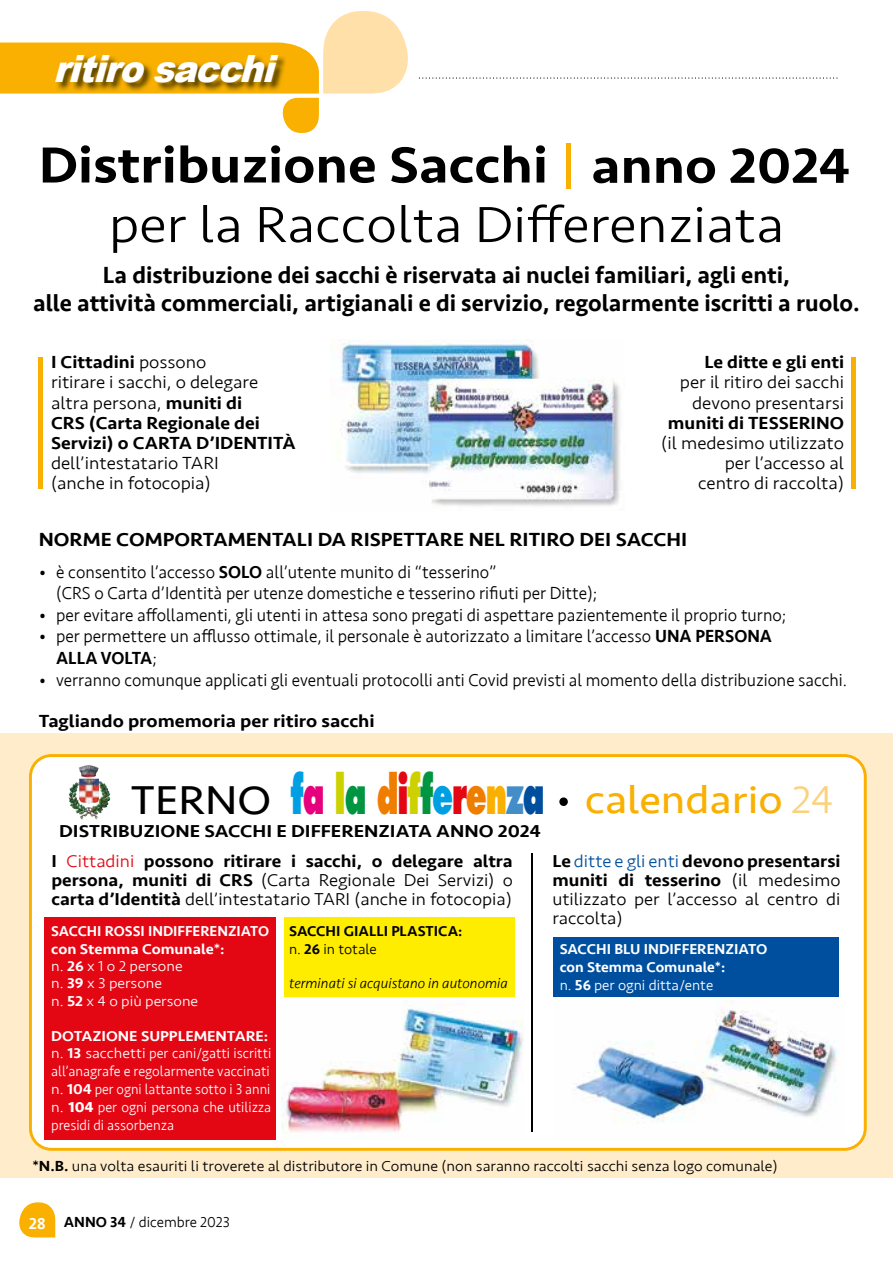
<style>
.page{position:relative;width:893px;height:1263px;background:#fff}
.page>*{position:absolute;margin:0;border:0;box-sizing:border-box;transform-origin:0 0}
.t1{font:300 52.5px "Seravek";color:#000;scale:1.09 1}
.t2{font:500 52.5px "Seravek";color:#000;scale:1.08 1}
.t3{font:800 52.05px "Futura";letter-spacing:-.04em;color:#009fe3;scale:.58 1}
.t4{font:500 51px "Seravek";color:#000;scale:1.1 1}
.t5{font:41.4px "Seravek";color:#000;scale:1.1 1}
.t6{font:39.9px "Seravek";color:#f9b000;scale:1.11 1}
.t7{font:italic 900 37.5px "Arial";color:#fff;scale:.94 1}
.t8{font:500 24px/28.8px "Seravek";color:#000;text-align:center}
.t9{font:500 19.5px "Seravek";color:#000;scale:1.08 1}
.t10{font:300 18px/21.6px "Seravek";color:#000}
.t11{font:500 18px/20.1px "Seravek";color:#000;scale:1.06 1}
.t12{font:300 18px/20.1px "Seravek";color:#000;text-align:right;scale:1.06 1}
.t13{font:300 18px "Seravek";color:#000;scale:.96 1}
.t14{font:500 18px "Seravek";color:#000;scale:1.09 1}
.t15{font:500 17.7px/19.2px "Seravek";color:#000;text-align:justify;scale:1.06 1}
.t16{font:300 17.7px/19.2px "Seravek";color:#000;text-align:justify;scale:1.06 1}
.t17{font:500 17.7px "Seravek";color:#000;scale:1.12 1}
.t18{font:300 15px "Seravek";color:#000;scale:1.06 1}
.t19{font:300 15px "Seravek";color:#000}
.t20{font:300 14.85px/17.7px "Seravek";color:#fff;scale:1.07 1}
.t21{font:500 14.85px/17.4px "Seravek";color:#fff}
.t22{font:500 14.85px/17.7px "Seravek";color:#000}
.t23{font:italic 300 14.85px "Seravek";color:#000}
.s1{font-weight:300}
.s2{font-weight:500}
.s3{color:#e6007d}
.s4{color:#ced100}
.s5{color:#009641}
.s6{color:#ef7d00}
.s7{color:#e30613}
.s8{color:#f9b000}
.s9{color:#438ec9}
.s10{color:#004f9f}
.s11{font-weight:300;color:#fdd07a}
.s12{font-weight:300;color:#e30613}
.s13{font-weight:700}
.s14{font-weight:500;font-size:16.5px;color:#fff}
</style>
<div class="page">
<svg style="left:0;top:10px;width:408px;height:123px"></svg>
<img style="left:55px;top:56px;width:232px;height:36px">
<svg style="left:19px;top:1202px;width:36px;height:35px"></svg>
<svg style="left:419px;top:77px;width:418px;height:2px"></svg>
<div style="left:0;top:733px;width:893px;height:445px;background:#ffeccb"></div>
<div style="left:29px;top:754px;width:838px;height:397px;background:#fff"></div>
<div style="left:284px;top:917px;width:230px;height:79px;background:#ffed00"></div>
<div style="left:45px;top:917px;width:231px;height:223px;background:#e30613"></div>
<div style="left:566px;top:143px;width:5px;height:45px;background:#f9b000"></div>
<div style="left:851px;top:357px;width:5px;height:132px;background:#f9b000"></div>
<div style="left:38px;top:357px;width:5px;height:132px;background:#f9b000"></div>
<img style="left:72px;top:765px;width:27px;height:23px">
<img style="left:336px;top:341px;width:284px;height:165px">
<div style="left:559px;top:797px;width:9px;height:9px;background:#000;border-radius:50%"></div>
<img style="left:282px;top:1001px;width:241px;height:138px">
<img style="left:554px;top:1001px;width:290px;height:138px">
<hr style="left:531px;top:853px;width:2px;height:279px;background:#000">
<div style="left:553px;top:937px;width:285px;height:60px;background:#004f9f"></div>
<h3 class="t7" style="left:53px;top:42px;width:251px">ritirosacchi</h3>
<h1 class="t2" style="left:39px;top:132px;width:473px">Distribuzione Sacchi</h1>
<h3 class="t4" style="left:591px;top:134px;width:237px">anno 2024</h3>
<h1 class="t1" style="left:109px;top:194px;width:621px">per la Raccolta Differenziata</h1>
<h3 class="t8" style="left:33px;top:260px;width:828px">La distribuzione dei sacchi è riservata ai nuclei familiari, agli enti,<br>alle attività commerciali, artigianali e di servizio, regolarmente iscritti a ruolo.</h3>
<p class="t11" style="left:51px;top:352px;width:232px">I Cittadini <span class="s1">possono<br>ritirare i sacchi, o delegare altra persona,</span> muniti di<br>CRS (Carta Regionale dei<br>Servizi) o CARTA D’IDENTITÀ</p>
<p class="t12" style="left:51px;top:453px;width:160px;text-align:left">dell’intestatario TARI (anche in fotocopia)</p>
<p class="t11" style="left:704px;top:352px;width:133px">Le ditte e gli enti</p>
<p class="t12" style="left:680px;top:373px;width:156px">per il ritiro dei sacchi devono presentarsi</p>
<p class="t11" style="left:668px;top:413px;width:168px">muniti di TESSERINO</p>
<p class="t12" style="left:661px;top:433px;width:174px">(il medesimo utilizzato per l’accesso al<br>centro di raccolta)</p>
<p class="t9" style="left:39px;top:528px;width:602px">NORME COMPORTAMENTALI DA RISPETTARE NEL RITIRO DEI SACCHI</p>
<p class="t10" style="left:56px;top:561px;width:543px;text-indent:-17px">• è consentito l’accesso <span class="s2">SOLO</span> all’utente munito di “tesserino”<br>(CRS o Carta d’Identità per utenze domestiche e tesserino rifiuti per Ditte);</p>
<p class="t10" style="left:39px;top:604px;width:749px">• per evitare affollamenti, gli utenti in attesa sono pregati di aspettare pazientemente il proprio turno;</p>
<p class="t10" style="left:56px;top:626px;width:717px;text-indent:-17px">• per permettere un afflusso ottimale, il personale è autorizzato a limitare l’accesso <span class="s2">UNA PERSONA<br>ALLA VOLTA</span>;</p>
<p class="t13" style="left:39px;top:669px;width:843px">• verranno comunque applicati gli eventuali protocolli anti Covid previsti al momento della distribuzione sacchi.</p>
<p class="t14" style="left:39px;top:709px;width:310px">Tagliando promemoria per ritiro sacchi</p>
<h2 class="t3" style="left:291px;top:761px;width:439px">f<span class="s3">a</span> <span class="s4">l</span><span class="s5">a</span> <span class="s6">d</span><span class="s7">i</span><span class="s4">f</span><span class="s5">f</span>e<span class="s7">r</span><span class="s6">e</span><span class="s8">n</span><span class="s9">z</span><span class="s10">a</span></h2>
<h3 class="t6" style="left:585px;top:768px;width:225px">calendario <span class="s11">24</span></h3>
<h3 class="t5" style="left:131px;top:768px;width:129px">TERNO</h3>
<p class="t15" style="left:51px;top:851px;width:437px">I <span class="s12">Cittadini</span> possono ritirare i sacchi, o delegare altra persona, muniti di CRS <span class="s1">(Carta Regionale Dei Servizi) o </span>carta d’Identità <span class="s1">dell’intestatario TARI (anche in fotocopia)</span></p>
<p class="t16" style="left:552px;top:851px;width:273px"><span class="s2">Le</span> <span class="s10">ditte e gli enti</span> <span class="s2">devono presentarsi muniti di tesserino</span> (il medesimo utilizzato per l’accesso al centro di raccolta)</p>
<p class="t22" style="left:289px;top:922px;width:175px">SACCHI GIALLI PLASTICA: <span class="s1">n.</span> 26 <span class="s1">in totale</span></p>
<p class="t23" style="left:289px;top:974px;width:220px">terminati si acquistano in autonomia</p>
<p class="t17" style="left:59px;top:820px;width:432px">DISTRIBUZIONE SACCHI E DIFFERENZIATA ANNO 2024</p>
<p class="t21" style="left:51px;top:922px;width:219px">SACCHI ROSSI INDIFFERENZIATO con Stemma Comunale*:<br><span class="s1">n.</span> 26 <span class="s1">x 1 o 2 persone<br>n.</span> 39 <span class="s1">x 3 persone<br>n.</span> 52 <span class="s1">x 4 o più persone</span></p>
<p class="t20" style="left:51px;top:1027px;width:207px"><span class="s2">DOTAZIONE SUPPLEMENTARE: </span>n. <span class="s2">13</span> sacchetti per cani/gatti iscritti all’anagrafe e regolarmente vaccinati n. <span class="s2">104</span> per ogni lattante sotto i 3 anni n. <span class="s13">104</span> per ogni persona che utilizza presidi di assorbenza</p>
<p class="t21" style="left:560px;top:941px;width:209px">SACCHI BLU INDIFFERENZIATO con Stemma Comunale*:<br><span class="s1">n.</span> 56 <span class="s1">per ogni ditta/ente</span></p>
<p class="t18" style="left:32px;top:1157px;width:705px"><span class="s2">*N.B.</span> una volta esauriti li troverete al distributore in Comune (non saranno raccolti sacchi senza logo comunale)</p>
<p class="t19" style="left:29px;top:1213px;width:203px"><span class="s14">28</span> <span class="s2">ANNO 34</span> / dicembre 2023</p>
</div>
